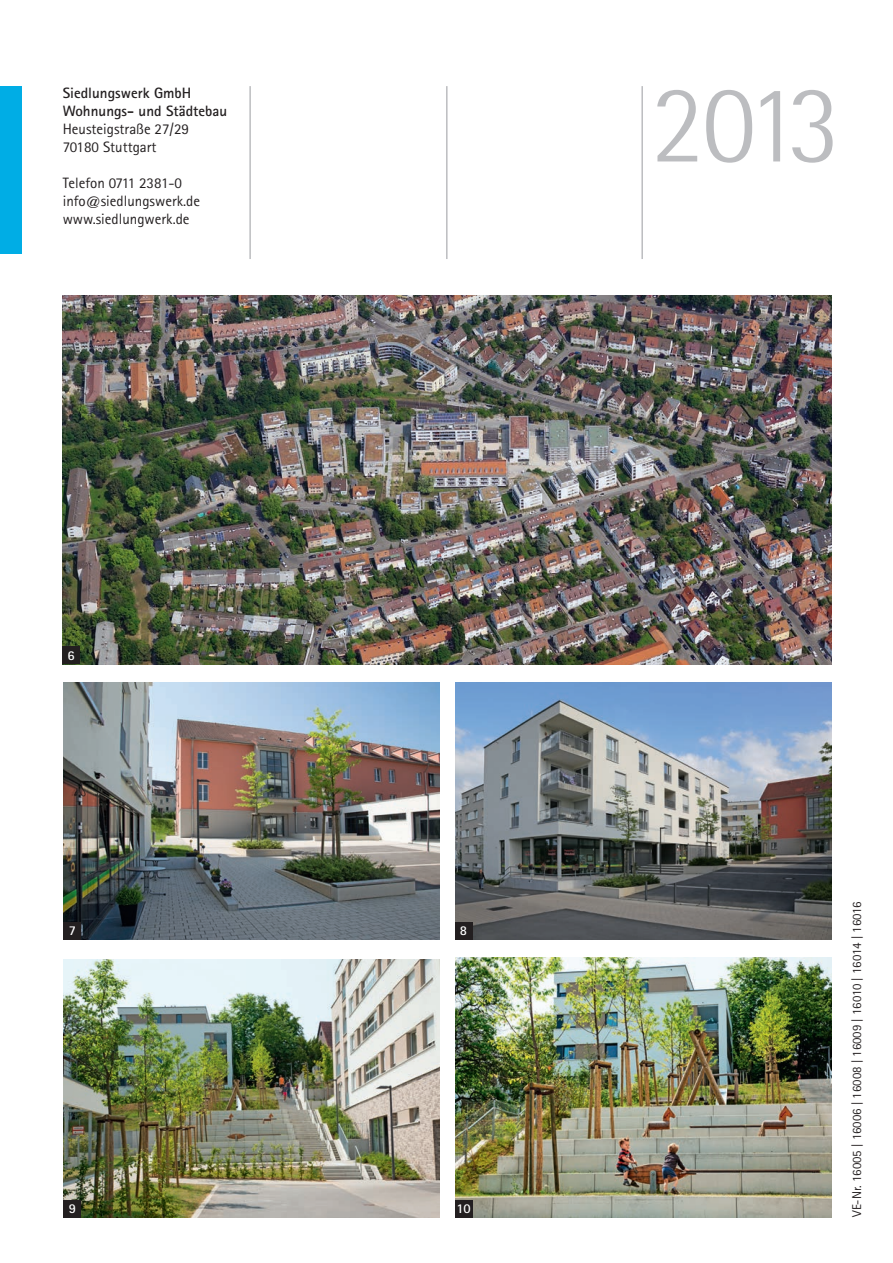
<style>
.page{position:relative;width:893px;height:1263px;background:#fff}
.page>*{position:absolute;margin:0;border:0;box-sizing:border-box;transform-origin:0 0}
.t1{font:300 111px "Rotis Semi Sans";color:#bcbdc0}
.t2{font:15px/18px "Rotis Sans Serif";color:#231f20}
.t3{font:700 15px/18px "Rotis Sans Serif";color:#231f20}
.t4{font:700 13.5px "Rotis Sans Serif";color:#fff}
.t5{font:12.75px "Rotis Sans Serif";color:#231f20}
</style>
<div class="page">
<img style="left:64px;top:682px;width:375px;height:258px">
<img style="left:455px;top:958px;width:376px;height:259px">
<img style="left:455px;top:682px;width:376px;height:257px">
<div style="left:64px;top:923px;width:17px;height:17px;background:#231f20"></div>
<div style="left:455px;top:1200px;width:17px;height:17px;background:#231f20"></div>
<div style="left:455px;top:923px;width:17px;height:17px;background:#231f20"></div>
<img style="left:64px;top:960px;width:375px;height:257px">
<div style="left:64px;top:1200px;width:17px;height:17px;background:#231f20"></div>
<img style="left:63px;top:295px;width:768px;height:369px">
<div style="left:63px;top:647px;width:17px;height:17px;background:#231f20"></div>
<div style="left:0;top:86px;width:21px;height:168px;background:#00ade5"></div>
<hr style="left:446px;top:86px;width:2px;height:173px;background:#bcbdc0">
<hr style="left:249px;top:86px;width:2px;height:173px;background:#bcbdc0">
<hr style="left:641px;top:86px;width:2px;height:173px;background:#bcbdc0">
<p class="t3" style="left:63px;top:84px;width:166px">Siedlungswerk GmbH<br>Wohnungs- und Städtebau</p>
<p class="t2" style="left:63px;top:120px;width:128px">Heusteigstraße 27/29<br>70180 Stuttgart</p>
<p class="t2" style="left:63px;top:174px;width:139px">Telefon 0711 2381-0 info@siedlungswerk.de www.siedlungwerk.de</p>
<h1 class="t1" style="left:651px;top:60px;width:192px">2013</h1>
<p class="t4" style="left:68px;top:646px;width:9px">6</p>
<p class="t4" style="left:69px;top:922px;width:9px">7</p>
<p class="t4" style="left:69px;top:1200px;width:9px">9</p>
<p class="t4" style="left:460px;top:922px;width:9px">8</p>
<p class="t4" style="left:456px;top:1200px;width:16px">10</p>
<p class="t5" style="left:849px;top:1217px;width:317px;rotate:-90deg">VE-Nr. 16005 | 16006 | 16008 | 16009 | 16010 | 16014 | 16016</p>
</div>
